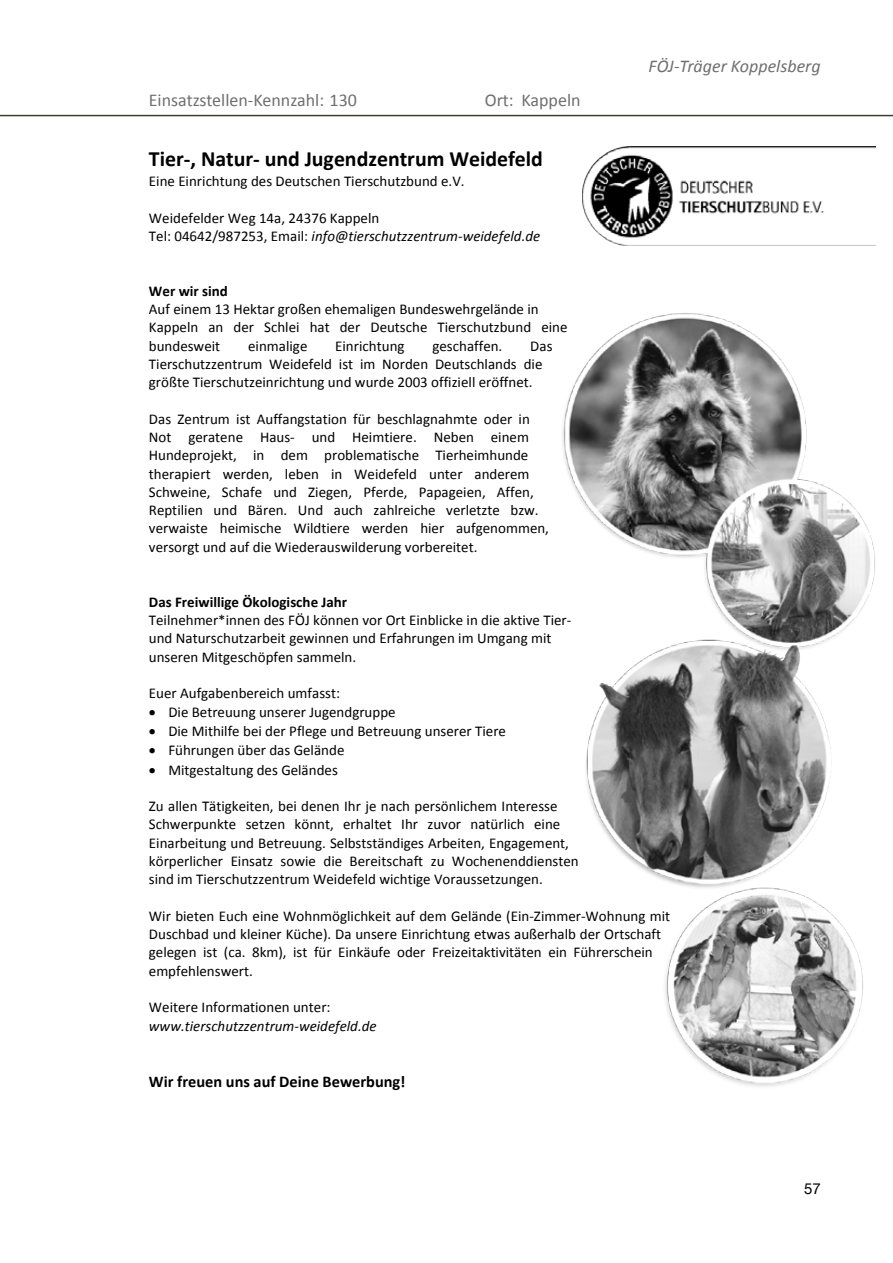
<style>
.page{position:relative;width:893px;height:1263px;background:#fff}
.page>*{position:absolute;margin:0;border:0;box-sizing:border-box;transform-origin:0 0}
.t1{font:700 21.75px "Calibri";color:#000}
.t2{font:18px "Calibri";color:#706f6f}
.t3{font:italic 18px "Calibri";color:#706f6f}
.t4{font:700 16.35px "Calibri";color:#000}
.t5{font:15px/18.3px "Calibri";color:#000}
.t6{font:700 15px "Calibri";color:#000}
.t7{font:italic 15px "Calibri";color:#000}
.t8{font:15px "Helvetica Neue";color:#000}
.s1{font-style:italic}
</style>
<div class="page">
<hr style="left:0;top:115px;width:893px;height:1px;background:#3c3c3b">
<img style="left:582px;top:147px;width:294px;height:99px">
<img style="left:562px;top:313px;width:313px;height:559px">
<img style="left:646px;top:859px;width:229px;height:228px">
<p class="t2" style="left:149px;top:88px;width:210px">Einsatzstellen-Kennzahl: 130</p>
<p class="t2" style="left:485px;top:88px;width:97px">Ort: Kappeln</p>
<h1 class="t1" style="left:149px;top:143px;width:396px">Tier-, Natur- und Jugendzentrum Weidefeld</h1>
<p class="t5" style="left:149px;top:171px;width:317px">Eine Einrichtung des Deutschen Tierschutzbund e.V.</p>
<p class="t5" style="left:149px;top:208px;width:393px">Weidefelder Weg 14a, 24376 Kappeln<br>Tel: 04642/987253, Email: <span class="s1">info@tierschutzzentrum-weidefeld.de</span></p>
<p class="t6" style="left:149px;top:280px;width:81px">Wer wir sind</p>
<p class="t5" style="left:149px;top:299px;width:420px">Auf einem 13 Hektar großen ehemaligen Bundeswehrgelände in<br>Kappeln an der Schlei hat der Deutsche Tierschutzbund eine bundesweit</p>
<p class="t5" style="left:248px;top:336px;width:61px">einmalige</p>
<p class="t5" style="left:335px;top:336px;width:71px">Einrichtung</p>
<p class="t5" style="left:432px;top:336px;width:72px">geschaffen.</p>
<p class="t5" style="left:149px;top:336px;width:405px;text-indent:381px">Das<br>Tierschutzzentrum Weidefeld ist im Norden Deutschlands die größte Tierschutzeinrichtung und wurde 2003 offiziell eröffnet.</p>
<p class="t5" style="left:149px;top:409px;width:402px">Das Zentrum ist Auffangstation für beschlagnahmte oder in Not geratene Haus- und Heimtiere. Neben einem Hundeprojekt, in dem problematische Tierheimhunde therapiert werden, leben in Weidefeld unter anderem Schweine, Schafe und Ziegen, Pferde, Papageien, Affen, Reptilien und Bären. Und auch zahlreiche verletzte bzw. verwaiste heimische Wildtiere werden hier aufgenommen, versorgt und auf die Wiederauswilderung vorbereitet.</p>
<p class="t3" style="left:649px;top:53px;width:174px">FÖJ-Träger Koppelsberg</p>
<p class="t6" style="left:149px;top:591px;width:200px">Das Freiwillige Ökologische Jahr</p>
<p class="t5" style="left:149px;top:610px;width:424px">Teilnehmer*innen des FÖJ können vor Ort Einblicke in die aktive Tier&shy;und Naturschutzarbeit gewinnen und Erfahrungen im Umgang mit unseren Mitgeschöpfen sammeln.</p>
<p class="t5" style="left:149px;top:684px;width:193px">Euer Aufgabenbereich umfasst:</p>
<p class="t5" style="left:149px;top:703px;width:248px">• Die Betreuung unserer Jugendgruppe</p>
<p class="t5" style="left:149px;top:722px;width:359px">• Die Mithilfe bei der Pflege und Betreuung unserer Tiere</p>
<p class="t5" style="left:149px;top:741px;width:197px">• Führungen über das Gelände</p>
<p class="t5" style="left:149px;top:760px;width:190px">• Mitgestaltung des Geländes</p>
<p class="t5" style="left:149px;top:796px;width:431px">Zu allen Tätigkeiten, bei denen Ihr je nach persönlichem Interesse Schwerpunkte setzen könnt, erhaltet Ihr zuvor natürlich eine Einarbeitung und Betreuung. Selbstständiges Arbeiten, Engagement, körperlicher Einsatz sowie die Bereitschaft zu Wochenenddiensten sind im Tierschutzzentrum Weidefeld wichtige Voraussetzungen.</p>
<p class="t5" style="left:149px;top:906px;width:523px">Wir bieten Euch eine Wohnmöglichkeit auf dem Gelände (Ein-Zimmer-Wohnung mit Duschbad und kleiner Küche). Da unsere Einrichtung etwas außerhalb der Ortschaft gelegen ist (ca. 8km), ist für Einkäufe oder Freizeitaktivitäten ein Führerschein empfehlenswert.</p>
<p class="t5" style="left:149px;top:998px;width:183px">Weitere Informationen unter:</p>
<p class="t7" style="left:149px;top:1015px;width:229px">www.tierschutzzentrum-weidefeld.de</p>
<p class="t4" style="left:149px;top:1070px;width:258px">Wir freuen uns auf Deine Bewerbung!</p>
<p class="t8" style="left:804px;top:1178px;width:18px">57</p>
</div>
